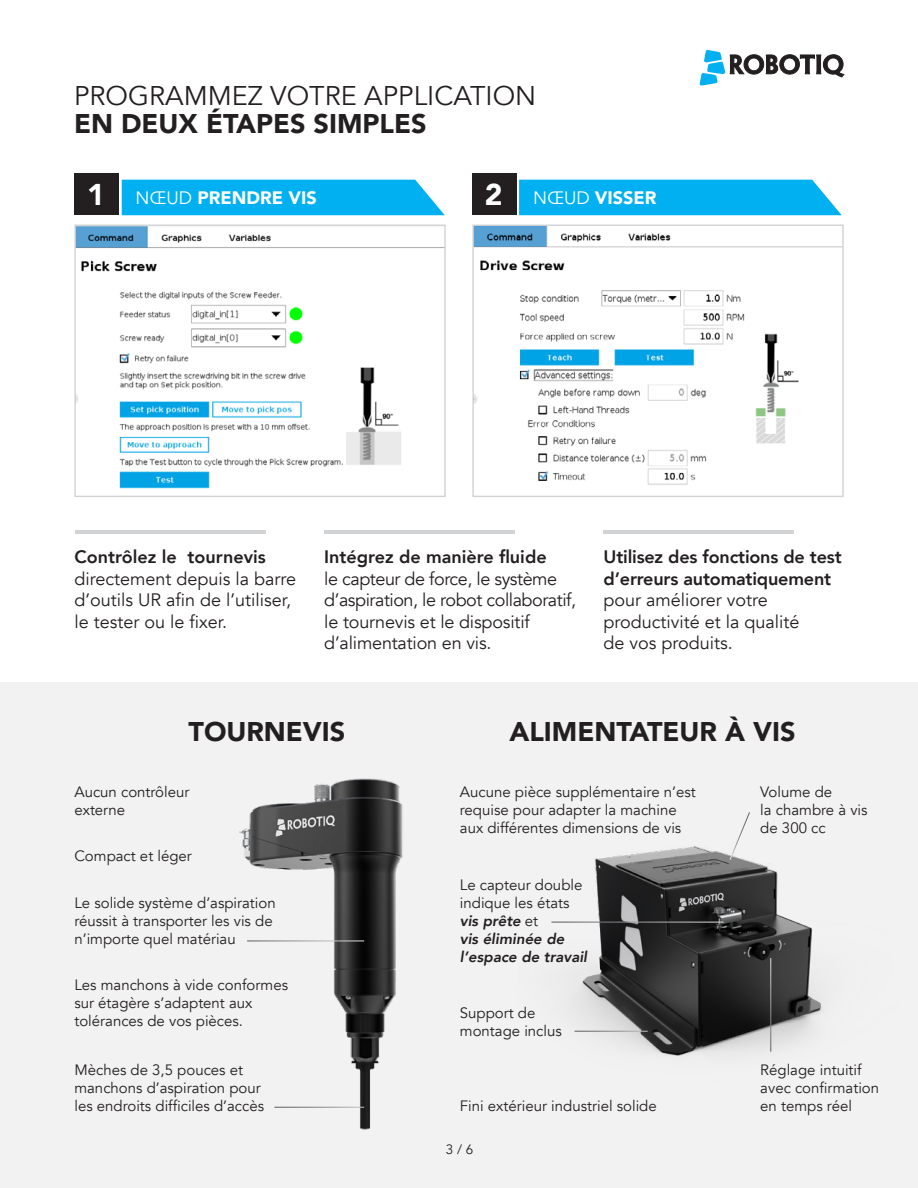
<style>
.page{position:relative;width:918px;height:1188px;background:#fff}
.page>*{position:absolute;margin:0;border:0;box-sizing:border-box;transform-origin:0 0}
.t1{font:900 27px "Avenir";color:#231f20}
.t2{font:27px "Avenir";color:#231f20}
.t3{font:18px/21.6px "Avenir";color:#231f20}
.t4{font:18px/21.6px "Avenir";letter-spacing:-.025em;color:#231f20}
.t5{font:800 18px/21.6px "Avenir";letter-spacing:-.01em;color:#231f20}
.t6{font:900 18px "Avenir";color:#fff}
.t7{font:15px/18px "Avenir";color:#231f20}
.t8{font:italic 800 15px/18px "Avenir";color:#231f20}
.t9{font:13.5px "Avenir";color:#231f20}
.s1{font-size:30px}
.s2{font-weight:400}
.s3{font-weight:400;font-style:normal}
</style>
<div class="page">
<svg style="left:699px;top:50px;width:145px;height:36px"></svg>
<div style="left:0;top:683px;width:918px;height:505px;background:#f2f2f3"></div>
<div style="left:519px;top:180px;width:323px;height:35px;background:#00b0f0"></div>
<img style="left:76px;top:227px;width:368px;height:262px">
<div style="left:74px;top:225px;width:372px;height:272px;border:1px solid #d1d3d4"></div>
<img style="left:474px;top:227px;width:368px;height:258px">
<div style="left:472px;top:225px;width:372px;height:272px;border:1px solid #d1d3d4"></div>
<div style="left:122px;top:180px;width:323px;height:35px;background:#00b0f0"></div>
<div style="left:74px;top:174px;width:45px;height:41px;background:#231f20"></div>
<div style="left:472px;top:174px;width:44px;height:41px;background:#231f20"></div>
<img style="left:239px;top:778px;width:164px;height:352px">
<img style="left:551px;top:846px;width:272px;height:210px">
<hr style="left:770px;top:958px;width:1px;height:94px;background:#fff">
<svg style="left:729px;top:812px;width:21px;height:49px"></svg>
<hr style="left:551px;top:922px;width:173px;height:1px;background:#fff">
<hr style="left:575px;top:1031px;width:73px;height:1px;background:#fff">
<hr style="left:247px;top:941px;width:117px;height:1px;background:#fff">
<hr style="left:274px;top:1107px;width:90px;height:1px;background:#fff">
<hr style="left:75px;top:530px;width:191px;height:3px;background:#d1d3d4">
<hr style="left:324px;top:530px;width:191px;height:3px;background:#d1d3d4">
<hr style="left:604px;top:530px;width:190px;height:3px;background:#d1d3d4">
<h1 class="t2" style="left:74px;top:79px;width:464px">PROGRAMMEZ VOTRE APPLICATION</h1>
<h1 class="t1" style="left:74px;top:101px;width:354px">EN DEUX ÉTAPES SIMPLES</h1>
<p class="t6" style="left:87px;top:182px;width:231px"><span class="s1">1</span> <span class="s2">NŒUD</span> PRENDRE VIS</p>
<p class="t6" style="left:485px;top:182px;width:173px"><span class="s1">2</span> <span class="s2">NŒUD</span> VISSER</p>
<p class="t5" style="left:74px;top:546px;width:193px">Contrôlez le tournevis</p>
<p class="t3" style="left:74px;top:568px;width:223px">directement depuis la barre d’outils UR afin de l’utiliser, le tester ou le fixer.</p>
<p class="t5" style="left:324px;top:546px;width:224px">Intégrez de manière fluide</p>
<p class="t4" style="left:324px;top:568px;width:253px">le capteur de force, le système d’aspiration, le robot collaboratif, le tournevis et le dispositif d’alimentation en vis.</p>
<p class="t5" style="left:604px;top:546px;width:240px">Utilisez des fonctions de test d’erreurs automatiquement</p>
<p class="t3" style="left:604px;top:590px;width:197px">pour améliorer votre productivité et la qualité de vos produits.</p>
<h1 class="t1" style="left:189px;top:708px;width:158px">TOURNEVIS</h1>
<h1 class="t1" style="left:509px;top:708px;width:288px">ALIMENTATEUR À VIS</h1>
<p class="t7" style="left:460px;top:783px;width:237px">Aucune pièce supplémentaire n’est requise pour adapter la machine aux différentes dimensions de vis</p>
<p class="t7" style="left:74px;top:783px;width:117px">Aucun contrôleur externe</p>
<p class="t7" style="left:760px;top:783px;width:109px">Volume de<br>la chambre à vis de 300 cc</p>
<p class="t7" style="left:74px;top:847px;width:119px">Compact et léger</p>
<p class="t7" style="left:74px;top:894px;width:203px">Le solide système d’aspiration réussit à transporter les vis de n’importe quel matériau</p>
<p class="t7" style="left:74px;top:977px;width:215px">Les manchons à vide conformes sur étagère s’adaptent aux tolérances de vos pièces.</p>
<p class="t7" style="left:74px;top:1061px;width:191px">Mèches de 3,5 pouces et manchons d’aspiration pour les endroits difficiles d’accès</p>
<p class="t8" style="left:460px;top:876px;width:129px"><span class="s3">Le capteur double indique les états </span>vis prête <span class="s3">et<br></span>vis éliminée de l’espace de travail</p>
<p class="t7" style="left:460px;top:1004px;width:103px">Support de montage inclus</p>
<p class="t7" style="left:460px;top:1097px;width:198px">Fini extérieur industriel solide</p>
<p class="t9" style="left:446px;top:1141px;width:29px">3 / 6</p>
<p class="t7" style="left:760px;top:1061px;width:120px">Réglage intuitif avec confirmation en temps réel</p>
</div>
